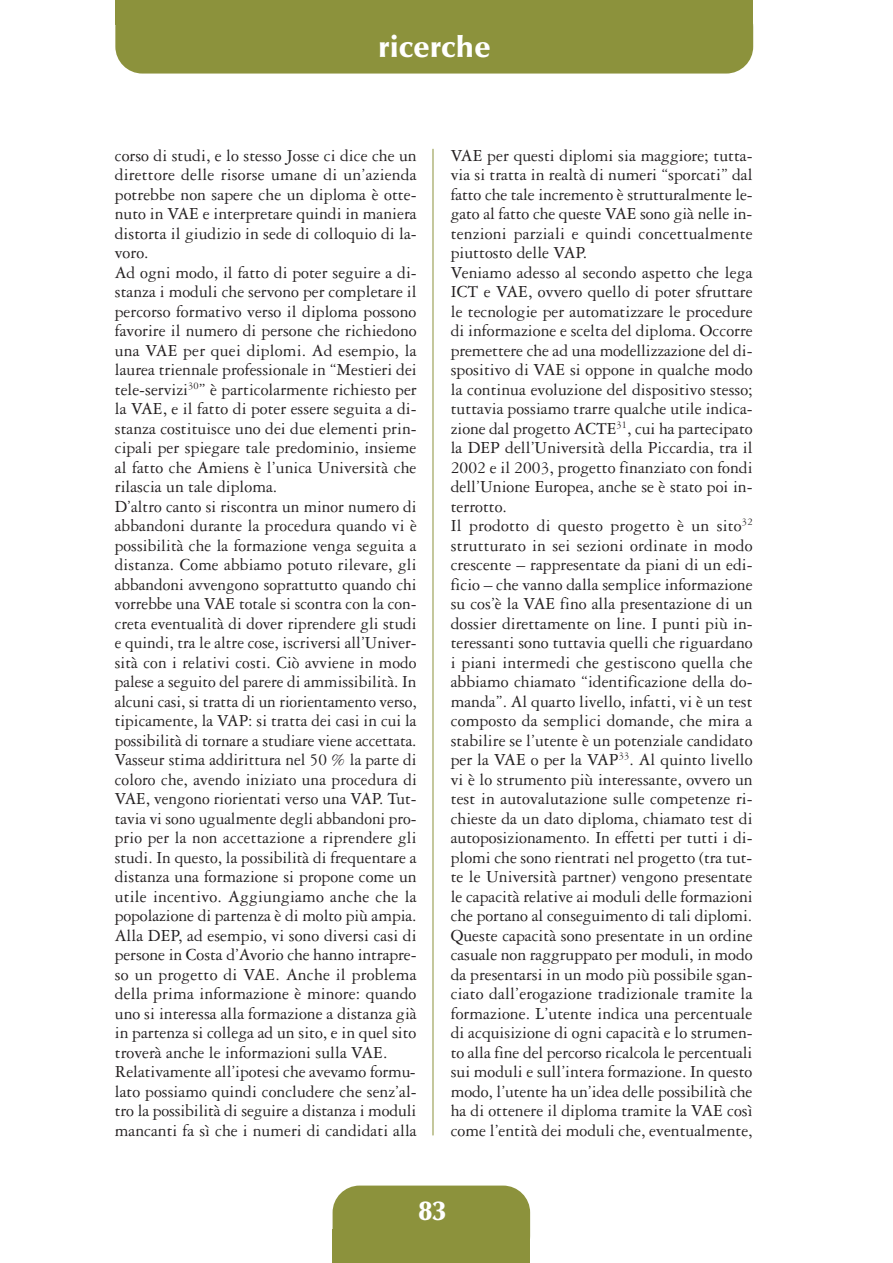
<style>
.page{position:relative;width:893px;height:1263px;background:#fff}
.page>*{position:absolute;margin:0;border:0;box-sizing:border-box;transform-origin:0 0}
.t1{font:900 30px "Optima";color:#fff}
.t2{font:900 27px "Optima";color:#fff}
.t3{font:18px/19.5px "Garamond Three";color:#231f20}
</style>
<div class="page">
<div style="left:333px;top:1185px;width:197px;height:78px;background:#8c923c;border-radius:27px"></div>
<div style="left:333px;top:1230px;width:197px;height:33px;background:#8c923c"></div>
<div style="left:115px;top:0;width:638px;height:74px;background:#8c923c;border-radius:27px"></div>
<div style="left:115px;top:0;width:638px;height:24px;background:#8c923c"></div>
<hr style="left:433px;top:149px;width:1px;height:986px;background:#8c923c">
<p class="t1" style="left:378px;top:35px;width:114px">ricerche</p>
<p class="t3" style="left:115px;top:147px;width:304px">corso di studi, e lo stesso Josse ci dice che un direttore delle risorse umane di un’azienda potrebbe non sapere che un diploma è otte&shy;nuto in VAE e interpretare quindi in maniera distorta il giudizio in sede di colloquio di la&shy;voro.<br>Ad ogni modo, il fatto di poter seguire a di&shy;stanza i moduli che servono per completare il percorso formativo verso il diploma possono favorire il numero di persone che richiedono una VAE per quei diplomi. Ad esempio, la laurea triennale professionale in “Mestieri dei tele-servizi<sup>30</sup>” è particolarmente richiesto per la VAE, e il fatto di poter essere seguita a di&shy;stanza costituisce uno dei due elementi prin&shy;cipali per spiegare tale predominio, insieme al fatto che Amiens è l’unica Università che rilascia un tale diploma.<br>D’altro canto si riscontra un minor numero di abbandoni durante la procedura quando vi è possibilità che la formazione venga seguita a distanza. Come abbiamo potuto rilevare, gli abbandoni avvengono soprattutto quando chi vorrebbe una VAE totale si scontra con la con&shy;creta eventualità di dover riprendere gli studi e quindi, tra le altre cose, iscriversi all’Univer&shy;sità con i relativi costi. Ciò avviene in modo palese a seguito del parere di ammissibilità. In alcuni casi, si tratta di un riorientamento verso, tipicamente, la VAP: si tratta dei casi in cui la possibilità di tornare a studiare viene accettata.<br>Vasseur stima addirittura nel 50 % la parte di coloro che, avendo iniziato una procedura di VAE, vengono riorientati verso una VAP. Tut&shy;tavia vi sono ugualmente degli abbandoni pro&shy;prio per la non accettazione a riprendere gli studi. In questo, la possibilità di frequentare a distanza una formazione si propone come un utile incentivo. Aggiungiamo anche che la popolazione di partenza è di molto più ampia.<br>Alla DEP, ad esempio, vi sono diversi casi di persone in Costa d’Avorio che hanno intrapre&shy;so un progetto di VAE. Anche il problema della prima informazione è minore: quando uno si interessa alla formazione a distanza già in partenza si collega ad un sito, e in quel sito troverà anche le informazioni sulla VAE.<br>Relativamente all’ipotesi che avevamo formu&shy;lato possiamo quindi concludere che senz’al&shy;tro la possibilità di seguire a distanza i moduli mancanti fa sì che i numeri di candidati alla</p>
<p class="t3" style="left:451px;top:147px;width:304px">VAE per questi diplomi sia maggiore; tutta&shy;via si tratta in realtà di numeri “sporcati” dal fatto che tale incremento è strutturalmente le&shy;gato al fatto che queste VAE sono già nelle in&shy;tenzioni parziali e quindi concettualmente piuttosto delle VAP.<br>Veniamo adesso al secondo aspetto che lega ICT e VAE, ovvero quello di poter sfruttare le tecnologie per automatizzare le procedure di informazione e scelta del diploma. Occorre premettere che ad una modellizzazione del di&shy;spositivo di VAE si oppone in qualche modo la continua evoluzione del dispositivo stesso; tuttavia possiamo trarre qualche utile indica&shy;zione dal progetto ACTE<sup>31</sup>, cui ha partecipato la DEP dell’Università della Piccardia, tra il 2002 e il 2003, progetto finanziato con fondi dell’Unione Europea, anche se è stato poi in&shy;terrotto.<br>Il prodotto di questo progetto è un sito<sup>32 </sup>strutturato in sei sezioni ordinate in modo crescente – rappresentate da piani di un edi&shy;ficio – che vanno dalla semplice informazione su cos’è la VAE fino alla presentazione di un dossier direttamente on line. I punti più in&shy;teressanti sono tuttavia quelli che riguardano i piani intermedi che gestiscono quella che abbiamo chiamato “identificazione della do&shy;manda”. Al quarto livello, infatti, vi è un test composto da semplici domande, che mira a stabilire se l’utente è un potenziale candidato per la VAE o per la VAP<sup>33</sup>. Al quinto livello vi è lo strumento più interessante, ovvero un test in autovalutazione sulle competenze ri&shy;chieste da un dato diploma, chiamato test di autoposizionamento. In effetti per tutti i di&shy;plomi che sono rientrati nel progetto (tra tut&shy;te le Università partner) vengono presentate le capacità relative ai moduli delle formazioni che portano al conseguimento di tali diplomi.<br>Queste capacità sono presentate in un ordine casuale non raggruppato per moduli, in modo da presentarsi in un modo più possibile sgan&shy;ciato dall’erogazione tradizionale tramite la formazione. L’utente indica una percentuale di acquisizione di ogni capacità e lo strumen&shy;to alla fine del percorso ricalcola le percentuali sui moduli e sull’intera formazione. In questo modo, l’utente ha un’idea delle possibilità che ha di ottenere il diploma tramite la VAE così come l’entità dei moduli che, eventualmente,</p>
<p class="t2" style="left:419px;top:1200px;width:28px">83</p>
</div>
